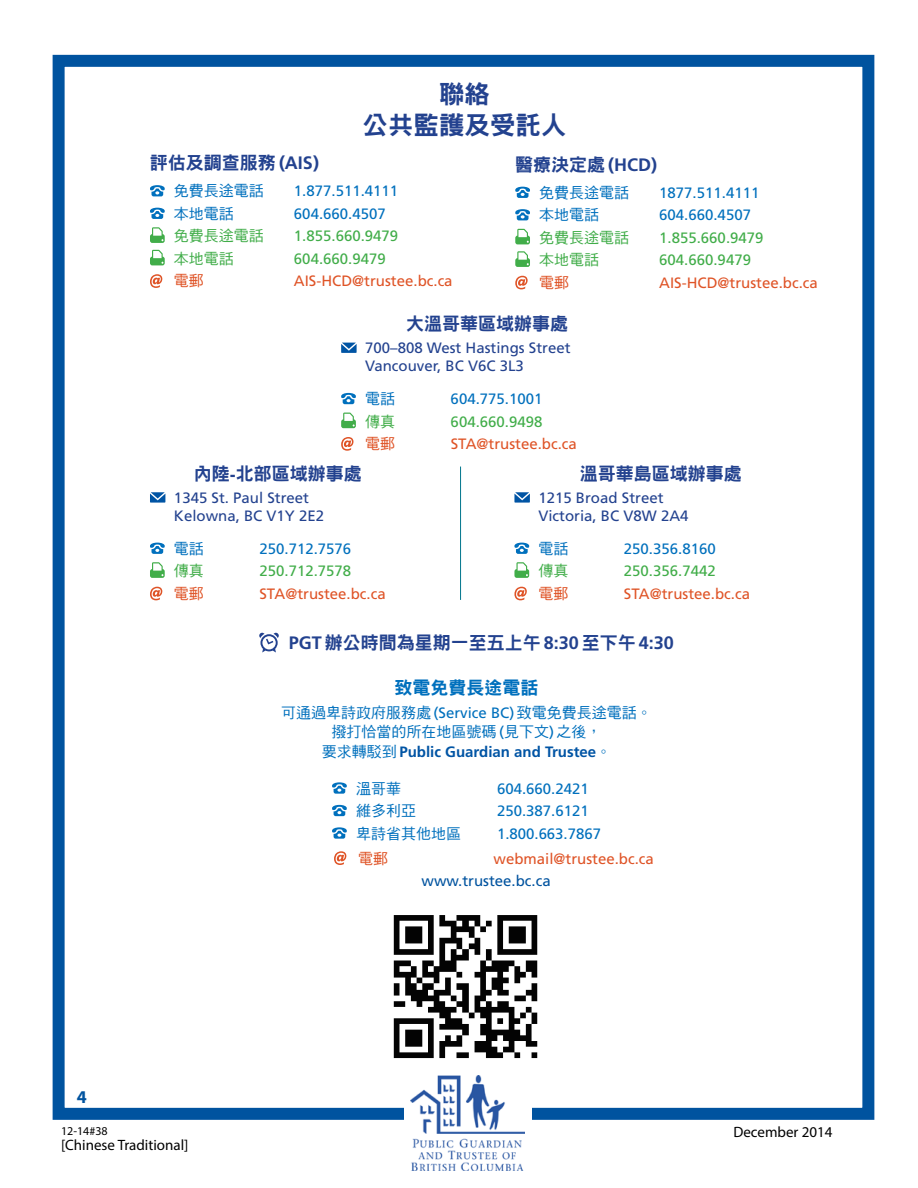
<style>
.page{position:relative;width:918px;height:1188px;background:#fff}
.page>*{position:absolute;margin:0;border:0;box-sizing:border-box;transform-origin:0 0}
.t1{font:25.5px/31.2px "DF Hei Std W9";color:#23428f;text-align:center}
.t2{font:18px "DF Hei Std W9";color:#23428f}
.t3{font:18px "DF Hei Std W9";color:#0070bd}
.t4{font:700 18px "Myriad Pro";color:#00539f}
.t5{font:15px "Frutiger LT Std";color:#0070bd}
.t6{font:15px "Frutiger LT Std";color:#df5427}
.t7{font:15px/18px "Frutiger LT Std";color:#23428f}
.t8{font:15px/19.5px "DF Hei Std W5";color:#0070bd;text-align:center}
.t9{font:15px "Frutiger LT Std";color:#41ad49}
.t10{font:15px "Myriad Pro";color:#000}
.t11{font:700 15px "Frutiger LT Std";color:#0054a4}
.t12{font:15px "DF Hei Std W5";color:#41ad49}
.t13{font:15px "Frutiger LT Std";color:#00539f}
.t14{font:15px "DF Hei Std W5";color:#df5427}
.t15{font:12px "Myriad Pro";color:#000}
.s1{font-family:"Frutiger LT Std";font-weight:700}
.s2{font-family:"Frutiger LT Std"}
.s3{font-family:"DF Hei Std W5";font-weight:400;color:#0070bd}
</style>
<div class="page">
<div style="left:53px;top:55px;width:821px;height:1065px;border:12px solid #00539f"></div>
<div style="left:404px;top:1060px;width:127px;height:124px;background:#fff"></div>
<img style="left:411px;top:1075px;width:113px;height:95px">
<img style="left:393px;top:915px;width:145px;height:144px">
<svg style="left:332px;top:782px;width:15px;height:12px"></svg>
<svg style="left:332px;top:805px;width:15px;height:11px"></svg>
<svg style="left:332px;top:827px;width:15px;height:12px"></svg>
<hr style="left:460px;top:467px;width:1px;height:133px;background:#00758d">
<svg style="left:259px;top:633px;width:20px;height:19px"></svg>
<svg style="left:341px;top:343px;width:16px;height:10px"></svg>
<svg style="left:341px;top:393px;width:15px;height:11px"></svg>
<svg style="left:341px;top:413px;width:15px;height:15px"></svg>
<svg style="left:341px;top:437px;width:12px;height:14px"></svg>
<svg style="left:150px;top:492px;width:15px;height:11px"></svg>
<svg style="left:150px;top:543px;width:15px;height:11px"></svg>
<svg style="left:150px;top:562px;width:15px;height:16px"></svg>
<svg style="left:150px;top:587px;width:12px;height:13px"></svg>
<svg style="left:514px;top:492px;width:16px;height:11px"></svg>
<svg style="left:514px;top:543px;width:15px;height:11px"></svg>
<svg style="left:514px;top:562px;width:15px;height:16px"></svg>
<svg style="left:514px;top:587px;width:13px;height:13px"></svg>
<svg style="left:334px;top:851px;width:12px;height:14px"></svg>
<svg style="left:150px;top:185px;width:15px;height:11px"></svg>
<svg style="left:150px;top:208px;width:15px;height:11px"></svg>
<svg style="left:150px;top:227px;width:15px;height:16px"></svg>
<svg style="left:150px;top:250px;width:15px;height:15px"></svg>
<svg style="left:150px;top:274px;width:12px;height:14px"></svg>
<svg style="left:515px;top:187px;width:15px;height:11px"></svg>
<svg style="left:515px;top:209px;width:15px;height:11px"></svg>
<svg style="left:515px;top:229px;width:15px;height:15px"></svg>
<svg style="left:515px;top:251px;width:15px;height:16px"></svg>
<svg style="left:515px;top:276px;width:13px;height:13px"></svg>
<h1 class="t1" style="left:363px;top:78px;width:205px">聯絡<br>公共監護及受託人</h1>
<p class="t2" style="left:150px;top:153px;width:171px">評估及調查服務 <span class="s1">(AIS)</span></p>
<p class="t8" style="left:174px;top:181px;width:91px">免費長途電話</p>
<p class="t5" style="left:294px;top:182px;width:106px">1.877.511.4111</p>
<p class="t8" style="left:174px;top:204px;width:61px">本地電話</p>
<p class="t5" style="left:294px;top:205px;width:93px">604.660.4507</p>
<p class="t12" style="left:174px;top:228px;width:91px">免費長途電話</p>
<p class="t9" style="left:294px;top:227px;width:106px">1.855.660.9479</p>
<p class="t12" style="left:174px;top:250px;width:61px">本地電話</p>
<p class="t9" style="left:294px;top:250px;width:93px">604.660.9479</p>
<p class="t14" style="left:174px;top:273px;width:31px">電郵</p>
<p class="t6" style="left:294px;top:272px;width:160px">AIS-HCD@trustee.bc.ca</p>
<p class="t2" style="left:515px;top:155px;width:143px">醫療決定處 <span class="s1">(HCD)</span></p>
<p class="t8" style="left:539px;top:183px;width:91px">免費長途電話</p>
<p class="t5" style="left:659px;top:184px;width:102px">1877.511.4111</p>
<p class="t8" style="left:539px;top:205px;width:61px">本地電話</p>
<p class="t5" style="left:659px;top:206px;width:93px">604.660.4507</p>
<p class="t12" style="left:539px;top:229px;width:91px">免費長途電話</p>
<p class="t9" style="left:659px;top:229px;width:106px">1.855.660.9479</p>
<p class="t12" style="left:539px;top:252px;width:61px">本地電話</p>
<p class="t9" style="left:659px;top:251px;width:93px">604.660.9479</p>
<p class="t14" style="left:539px;top:274px;width:31px">電郵</p>
<p class="t6" style="left:659px;top:274px;width:160px">AIS-HCD@trustee.bc.ca</p>
<p class="t2" style="left:406px;top:314px;width:163px">大溫哥華區域辦事處</p>
<p class="t7" style="left:365px;top:339px;width:207px">700–808 West Hastings Street<br>Vancouver, BC V6C 3L3</p>
<p class="t8" style="left:365px;top:389px;width:31px">電話</p>
<p class="t5" style="left:451px;top:390px;width:93px">604.775.1001</p>
<p class="t12" style="left:365px;top:413px;width:31px">傳真</p>
<p class="t9" style="left:451px;top:413px;width:93px">604.660.9498</p>
<p class="t14" style="left:365px;top:436px;width:31px">電郵</p>
<p class="t6" style="left:451px;top:435px;width:128px">STA@trustee.bc.ca</p>
<p class="t2" style="left:194px;top:464px;width:169px">內陸-北部區域辦事處</p>
<p class="t7" style="left:174px;top:488px;width:152px">1345 St. Paul Street<br>Kelowna, BC V1Y 2E2</p>
<p class="t8" style="left:174px;top:539px;width:31px">電話</p>
<p class="t5" style="left:259px;top:540px;width:93px">250.712.7576</p>
<p class="t12" style="left:174px;top:563px;width:31px">傳真</p>
<p class="t9" style="left:259px;top:562px;width:93px">250.712.7578</p>
<p class="t14" style="left:174px;top:585px;width:31px">電郵</p>
<p class="t6" style="left:259px;top:585px;width:128px">STA@trustee.bc.ca</p>
<p class="t2" style="left:580px;top:464px;width:163px">溫哥華島區域辦事處</p>
<p class="t7" style="left:538px;top:488px;width:152px">1215 Broad Street<br>Victoria, BC V8W 2A4</p>
<p class="t8" style="left:538px;top:539px;width:31px">電話</p>
<p class="t5" style="left:624px;top:540px;width:93px">250.356.8160</p>
<p class="t12" style="left:538px;top:563px;width:31px">傳真</p>
<p class="t9" style="left:624px;top:562px;width:93px">250.356.7442</p>
<p class="t14" style="left:538px;top:585px;width:31px">電郵</p>
<p class="t6" style="left:624px;top:585px;width:128px">STA@trustee.bc.ca</p>
<p class="t2" style="left:289px;top:633px;width:387px"><span class="s1">PGT</span> 辦公時間為星期一至五上午 <span class="s1">8:30</span> 至下午 <span class="s1">4:30</span></p>
<p class="t3" style="left:395px;top:678px;width:145px">致電免費長途電話</p>
<p class="t8" style="left:281px;top:703px;width:372px">可通過卑詩政府服務處 <span class="s2">(Service BC)</span> 致電免費長途電話。撥打恰當的所在地區號碼 <span class="s2">(</span>見下文<span class="s2">)</span> 之後，</p>
<p class="t11" style="left:322px;top:743px;width:291px"><span class="s3">要求轉駁到</span> Public Guardian and Trustee<span class="s3">。</span></p>
<p class="t8" style="left:356px;top:778px;width:47px">溫哥華</p>
<p class="t5" style="left:497px;top:780px;width:93px">604.660.2421</p>
<p class="t8" style="left:356px;top:801px;width:62px">維多利亞</p>
<p class="t5" style="left:497px;top:802px;width:93px">250.387.6121</p>
<p class="t8" style="left:356px;top:823px;width:107px">卑詩省其他地區</p>
<p class="t5" style="left:497px;top:825px;width:106px">1.800.663.7867</p>
<p class="t14" style="left:358px;top:850px;width:31px">電郵</p>
<p class="t6" style="left:494px;top:849px;width:162px">webmail@trustee.bc.ca</p>
<p class="t13" style="left:422px;top:872px;width:131px">www.trustee.bc.ca</p>
<p class="t4" style="left:77px;top:1085px;width:11px">4</p>
<p class="t15" style="left:61px;top:1123px;width:48px">12-14#38</p>
<p class="t10" style="left:733px;top:1123px;width:101px">December 2014</p>
<p class="t10" style="left:61px;top:1136px;width:129px">[Chinese Traditional]</p>
</div>
